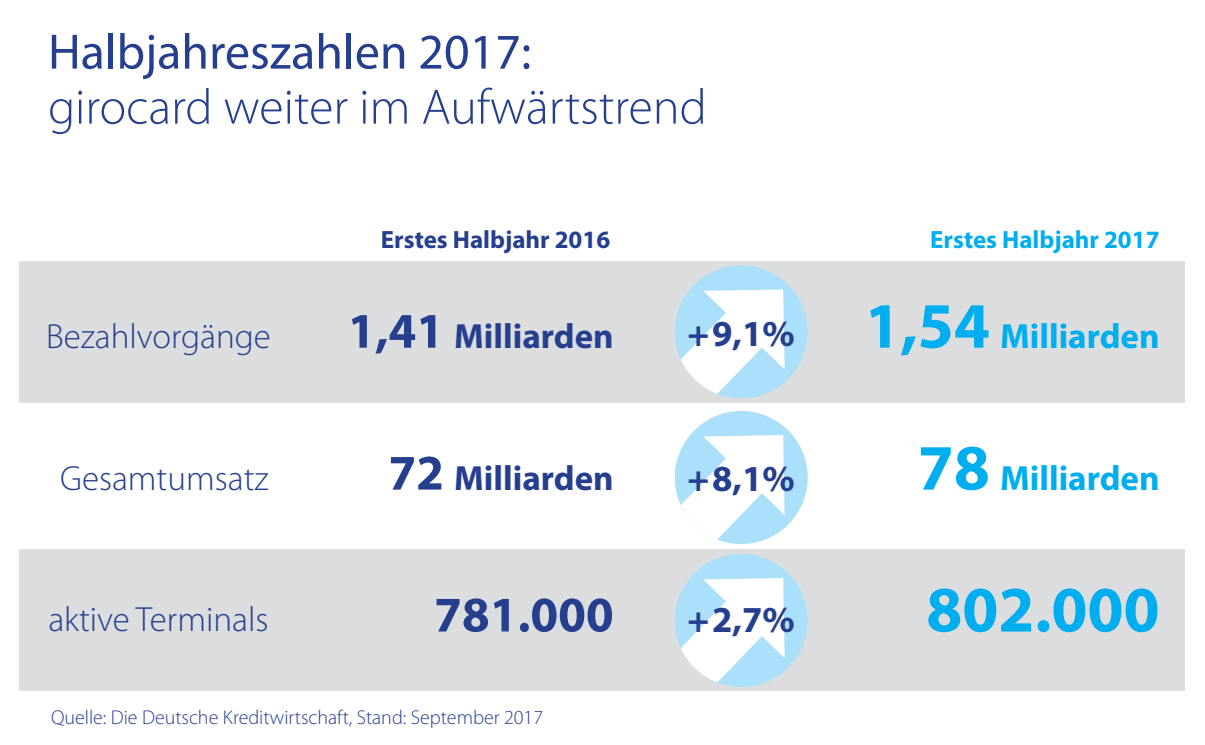
<style>
.page{position:relative;width:1205px;height:745px;background:#fff}
.page>*{position:absolute;margin:0;border:0;box-sizing:border-box;transform-origin:0 0}
.t1{font:700 65px "Myriad Pro";color:#00aeef}
.t2{font:300 50px "Myriad Pro";color:#253f8e}
.t3{font:50px "Myriad Pro";color:#253f8e}
.t4{font:700 50px "Myriad Pro";color:#253f8e}
.t5{font:700 36.75px "Myriad Pro";color:#253f8e}
.t6{font:300 35px "Myriad Pro";color:#253f8e}
.t7{font:700 35px "Myriad Pro";color:#253f8e}
.t8{font:700 35px "Myriad Pro";color:#00aeef}
.t9{font:700 25px "Myriad Pro";color:#253f8e}
.t10{font:700 25px "Myriad Pro";color:#00aeef}
.t11{font:300 20px "Myriad Pro";color:#253f8e}
.s1{font-size:50px}
.s2{font-size:65px}
</style>
<div class="page">
<div style="left:20px;top:261px;width:1165px;height:141px;background:#dcdddf"></div>
<div style="left:20px;top:549px;width:1165px;height:142px;background:#dcdddf"></div>
<div style="left:674px;top:553px;width:134px;height:134px;background:#aae0f9;border-radius:50%"></div>
<svg style="left:674px;top:577px;width:110px;height:110px"></svg>
<div style="left:674px;top:410px;width:134px;height:134px;background:#aae0f9;border-radius:50%"></div>
<svg style="left:674px;top:435px;width:110px;height:109px"></svg>
<div style="left:674px;top:264px;width:134px;height:135px;background:#aae0f9;border-radius:50%"></div>
<svg style="left:674px;top:289px;width:110px;height:110px"></svg>
<h2 class="t3" style="left:48px;top:24px;width:485px">Halbjahreszahlen 2017:</h2>
<h2 class="t2" style="left:48px;top:79px;width:660px">girocard weiter im Aufwärtstrend</h2>
<p class="t9" style="left:381px;top:223px;width:231px">Erstes Halbjahr 2016</p>
<p class="t10" style="left:930px;top:223px;width:231px">Erstes Halbjahr 2017</p>
<h3 class="t6" style="left:46px;top:316px;width:226px">Bezahlvorgänge</h3>
<h3 class="t7" style="left:348px;top:313px;width:267px"><span class="s1">1,41</span> Milliarden</h3>
<h3 class="t8" style="left:865px;top:313px;width:296px"><span class="s2">1,54</span> Milliarden</h3>
<h3 class="t5" style="left:687px;top:309px;width:109px">+ 9,1%</h3>
<h3 class="t6" style="left:60px;top:458px;width:210px">Gesamtumsatz</h3>
<h3 class="t7" style="left:388px;top:454px;width:227px"><span class="s1">72</span> Milliarden</h3>
<h3 class="t8" style="left:918px;top:454px;width:243px"><span class="s2">78</span> Milliarden</h3>
<h3 class="t5" style="left:687px;top:454px;width:109px">+ 8,1%</h3>
<h3 class="t6" style="left:48px;top:600px;width:222px">aktive Terminals</h3>
<h2 class="t4" style="left:434px;top:581px;width:181px">781.000</h2>
<h1 class="t1" style="left:926px;top:566px;width:235px">802.000</h1>
<h3 class="t5" style="left:687px;top:595px;width:109px">+ 2,7%</h3>
<p class="t11" style="left:51px;top:706px;width:493px">Quelle: Die Deutsche Kreditwirtschaft, Stand: September 2017</p>
</div>
